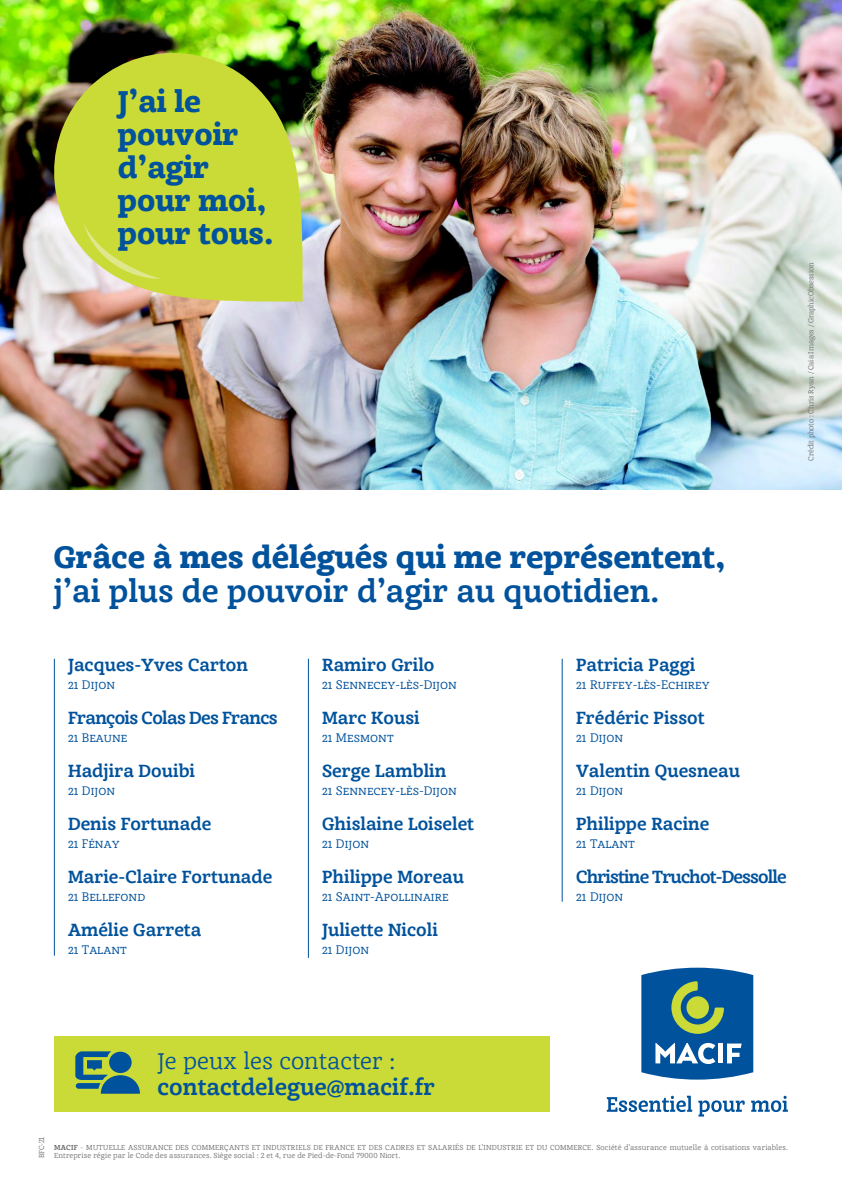
<style>
.page{position:relative;width:842px;height:1191px;background:#fff}
.page>*{position:absolute;margin:0;border:0;box-sizing:border-box;transform-origin:0 0}
.t1{font:900 30px/34px "Achille IIFY";color:#01529c}
.t2{font:900 29px/33px "Achille IIFY";color:#01529c}
.t3{font:700 21.9px "Achille IIFY";color:#01529c}
.t4{font:21.9px "Achille IIFY";color:#01529c}
.Nom1{font:700 17px "Achille IIFY";color:#01529c}
.Nom1-2{font:700 17px "Achille IIFY";letter-spacing:-.05em;color:#01529c}
.Nom1-3{font:700 17px "Achille IIFY";letter-spacing:-.04em;color:#01529c}
.Lieu1{font:12px "Achille IIFY";color:#01529c}
.ML{font:7px/8.4px "Achille IIFY";letter-spacing:.02em;color:#6d6e71}
.ML-2{font:7px "Achille IIFY";letter-spacing:-.015em;color:#6d6e71}
.s1{font-weight:700}
</style>
<div class="page">
<svg style="left:641px;top:967px;width:112px;height:112px;background:#35759c"></svg>
<svg style="left:607px;top:1095px;width:85px;height:17px"></svg>
<svg style="left:698px;top:1100px;width:47px;height:16px"></svg>
<svg style="left:751px;top:1095px;width:37px;height:17px"></svg>
<div style="left:54px;top:1036px;width:496px;height:75px;background:#cadb37"></div>
<svg style="left:75px;top:1051px;width:65px;height:42px"></svg>
<img style="left:0;top:0;width:842px;height:489px">
<hr style="left:308px;top:659px;width:1px;height:299px;background:#01529c">
<hr style="left:562px;top:659px;width:1px;height:242px;background:#01529c">
<hr style="left:54px;top:659px;width:1px;height:296px;background:#01529c">
<svg style="left:43px;top:41px;width:261px;height:261px;background:#b2c13f"></svg>
<svg style="left:84px;top:223px;width:77px;height:57px;background:#cfdd52"></svg>
<p class="t2" style="left:118px;top:85px;width:157px">J’ai le pouvoir d’agir pour moi, pour tous.</p>
<p class="ML-2" style="left:806px;top:461px;width:200px;rotate:-90deg">Crédit photo : Chris Ryan / Caia Images / GraphicObsession</p>
<p class="t1" style="left:54px;top:540px;width:673px">Grâce à mes délégués qui me représentent, <span class="s1">j’ai plus de pouvoir d’agir au quotidien.</span></p>
<p class="Nom1" style="left:68px;top:653px;width:182px">Jacques-Yves Carton</p>
<p class="Lieu1" style="left:68px;top:676px;width:49px">21 Dijon</p>
<p class="Nom1-3" style="left:68px;top:706px;width:211px">François Colas Des Francs</p>
<p class="Lieu1" style="left:68px;top:729px;width:61px">21 Beaune</p>
<p class="Nom1" style="left:68px;top:759px;width:129px">Hadjira Douibi</p>
<p class="Lieu1" style="left:68px;top:782px;width:49px">21 Dijon</p>
<p class="Nom1" style="left:68px;top:812px;width:145px">Denis Fortunade</p>
<p class="Lieu1" style="left:68px;top:835px;width:53px">21 Fénay</p>
<p class="Nom1" style="left:68px;top:865px;width:206px">Marie-Claire Fortunade</p>
<p class="Lieu1" style="left:68px;top:888px;width:79px">21 Bellefond</p>
<p class="Nom1" style="left:68px;top:918px;width:135px">Amélie Garreta</p>
<p class="Lieu1" style="left:68px;top:941px;width:60px">21 Talant</p>
<p class="Nom1" style="left:322px;top:653px;width:114px">Ramiro Grilo</p>
<p class="Lieu1" style="left:322px;top:676px;width:136px">21 Sennecey-lès-Dijon</p>
<p class="Nom1" style="left:322px;top:706px;width:99px">Marc Kousi</p>
<p class="Lieu1" style="left:322px;top:729px;width:73px">21 Mesmont</p>
<p class="Nom1" style="left:322px;top:759px;width:126px">Serge Lamblin</p>
<p class="Lieu1" style="left:322px;top:782px;width:136px">21 Sennecey-lès-Dijon</p>
<p class="Nom1" style="left:322px;top:812px;width:154px">Ghislaine Loiselet</p>
<p class="Lieu1" style="left:322px;top:835px;width:49px">21 Dijon</p>
<p class="Nom1" style="left:322px;top:865px;width:144px">Philippe Moreau</p>
<p class="Lieu1" style="left:322px;top:888px;width:128px">21 Saint-Apollinaire</p>
<p class="Nom1" style="left:322px;top:918px;width:117px">Juliette Nicoli</p>
<p class="Lieu1" style="left:322px;top:941px;width:49px">21 Dijon</p>
<p class="Nom1" style="left:576px;top:653px;width:121px">Patricia Paggi</p>
<p class="Lieu1" style="left:576px;top:676px;width:135px">21 Ruffey-lès-Echirey</p>
<p class="Nom1" style="left:576px;top:706px;width:130px">Frédéric Pissot</p>
<p class="Lieu1" style="left:576px;top:729px;width:49px">21 Dijon</p>
<p class="Nom1" style="left:576px;top:759px;width:165px">Valentin Quesneau</p>
<p class="Lieu1" style="left:576px;top:782px;width:49px">21 Dijon</p>
<p class="Nom1" style="left:576px;top:812px;width:135px">Philippe Racine</p>
<p class="Lieu1" style="left:576px;top:835px;width:60px">21 Talant</p>
<p class="Nom1-2" style="left:576px;top:865px;width:212px">Christine Truchot-Dessolle</p>
<p class="Lieu1" style="left:576px;top:888px;width:49px">21 Dijon</p>
<p class="t4" style="left:157px;top:1046px;width:239px">Je peux les contacter :</p>
<p class="t3" style="left:157px;top:1072px;width:279px">contactdelegue@macif.fr</p>
<p class="ML" style="left:37px;top:1157px;width:23px;rotate:-90deg">BFC-21</p>
<p class="ML" style="left:54px;top:1142px;width:735px"><span class="s1">MACIF</span> - MUTUELLE ASSURANCE DES COMMERÇANTS ET INDUSTRIELS DE FRANCE ET DES CADRES ET SALARIÉS DE L’INDUSTRIE ET DU COMMERCE. Société d’assurance mutuelle à cotisations variables.<br>Entreprise régie par le Code des assurances. Siège social : 2 et 4, rue de Pied-de-Fond 79000 Niort.</p>
</div>
